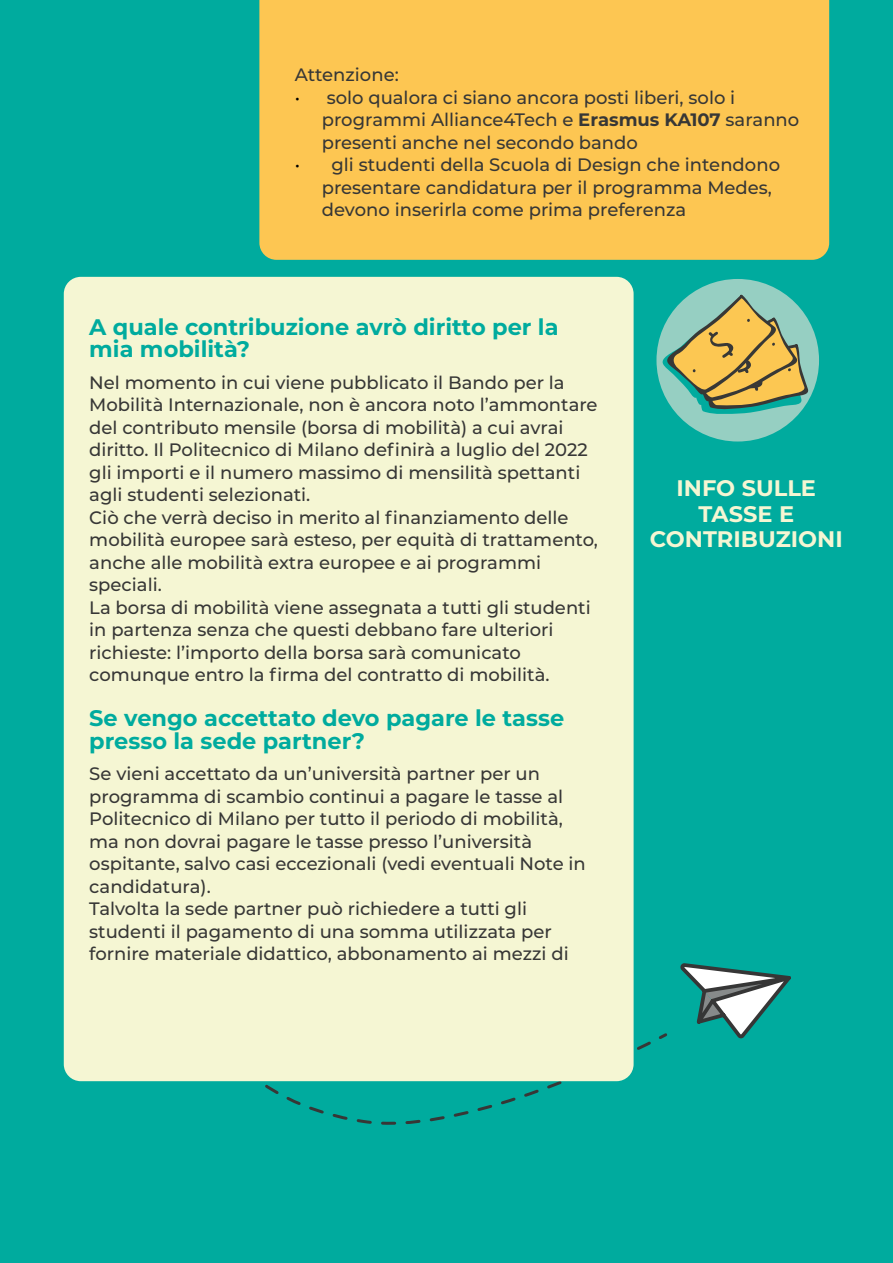
<style>
.page{position:relative;width:893px;height:1263px;background:#00ab9e}
.page>*{position:absolute;margin:0;border:0;box-sizing:border-box;transform-origin:0 0}
.t1{font:700 22.5px/22.5px "Montserrat";color:#00ab9e}
.t2{font:700 22.5px/25.5px "Montserrat";color:#f5f6d3;text-align:center}
.t3{font:500 18px/22.5px "Montserrat";color:#373736}
.s1{font-weight:400;color:#000}
.s2{font-weight:700}
</style>
<div class="page">
<div style="left:259px;top:0;width:570px;height:260px;background:#fdc652"></div>
<svg style="left:196px;top:1033px;width:471px;height:92px"></svg>
<svg style="left:680px;top:963px;width:111px;height:76px"></svg>
<div style="left:656px;top:279px;width:163px;height:162px;background:#96cfc2;border-radius:50%"></div>
<svg style="left:660px;top:294px;width:150px;height:121px"></svg>
<div style="left:64px;top:277px;width:570px;height:804px;background:#f5f6d3;border-radius:17px"></div>
<p class="t3" style="left:295px;top:63px;width:105px">Attenzione:</p>
<p class="t3" style="left:322px;top:85px;width:479px;text-indent:-27px"><span class="s1">•</span> solo qualora ci siano ancora posti liberi, solo i programmi Alliance4Tech e <span class="s2">Erasmus KA107</span> saranno presenti anche nel secondo bando</p>
<p class="t3" style="left:322px;top:153px;width:460px;text-indent:-27px"><span class="s1">•</span> gli studenti della Scuola di Design che intendono presentare candidatura per il programma Medes, devono inserirla come prima preferenza</p>
<p class="t1" style="left:89px;top:314px;width:471px">A quale contribuzione avrò diritto per la mia mobilità?</p>
<p class="t3" style="left:89px;top:370px;width:510px">Nel momento in cui viene pubblicato il Bando per la Mobilità Internazionale, non è ancora noto l’ammontare del contributo mensile (borsa di mobilità) a cui avrai diritto. Il Politecnico di Milano definirà a luglio del 2022 gli importi e il numero massimo di mensilità spettanti agli studenti selezionati.<br>Ciò che verrà deciso in merito al finanziamento delle mobilità europee sarà esteso, per equità di trattamento, anche alle mobilità extra europee e ai programmi speciali.<br>La borsa di mobilità viene assegnata a tutti gli studenti in partenza senza che questi debbano fare ulteriori richieste: l’importo della borsa sarà comunicato comunque entro la firma del contratto di mobilità.</p>
<p class="t1" style="left:89px;top:706px;width:476px">Se vengo accettato devo pagare le tasse presso la sede partner?</p>
<p class="t3" style="left:89px;top:762px;width:498px">Se vieni accettato da un’università partner per un programma di scambio continui a pagare le tasse al Politecnico di Milano per tutto il periodo di mobilità, ma non dovrai pagare le tasse presso l’università ospitante, salvo casi eccezionali (vedi eventuali Note in candidatura).<br>Talvolta la sede partner può richiedere a tutti gli studenti il pagamento di una somma utilizzata per fornire materiale didattico, abbonamento ai mezzi di</p>
<p class="t2" style="left:650px;top:474px;width:195px">INFO SULLE<br>TASSE E<br>CONTRIBUZIONI</p>
</div>
